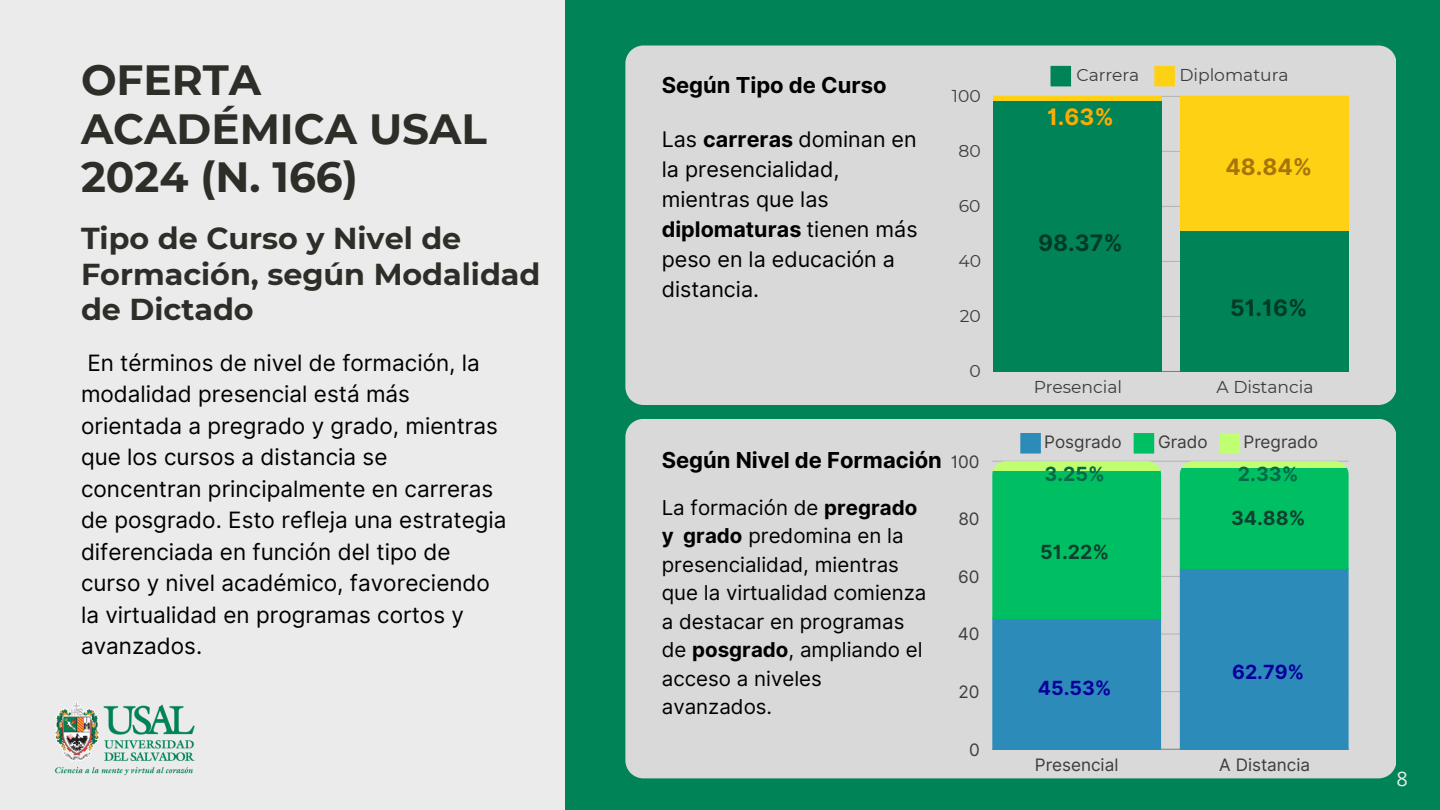
<style>
.page{position:relative;width:1440px;height:810px;background:#008457}
.page>*{position:absolute;margin:0;border:0;box-sizing:border-box;transform-origin:0 0}
.t1{font:700 42.2px/48.8px "Montserrat";color:#2e2e29}
.t2{font:700 30.2px/35.2px "Montserrat";color:#2e2e29}
.t3{font:700 22.7px "Inter";color:#013a26}
.t4{font:700 22.7px "Inter";color:#a77409}
.t5{font:700 22.7px "Inter";color:#ffac00}
.t6{font:22.5px/31.5px "Inter";color:#000}
.t7{font:700 22px "Inter";color:#000}
.t8{font:21.5px/30px "Inter";color:#000}
.t9{font:20.5px/28.5px "Inter";color:#000}
.t10{font:20px "Open Sans";color:#ebebeb}
.t11{font:700 19.5px "Inter";color:#0d402e}
.t12{font:700 19.5px "Inter";color:#08009b}
.t13{font:700 19.5px "Inter";color:#006b46}
.t14{font:17.1px "Inter";color:#3c3c3c}
.t15{font:17.1px "Montserrat";color:#3c3c3c}
.s1{font-weight:700}
</style>
<div class="page">
<div style="left:0;top:0;width:565px;height:810px;background:#ebebeb"></div>
<div style="left:625px;top:46px;width:771px;height:359px;background:#d9d9d9"></div>
<div style="left:625px;top:419px;width:771px;height:359px;background:#d9d9d9"></div>
<svg style="left:1051px;top:66px;width:20px;height:20px"></svg>
<svg style="left:1154px;top:66px;width:21px;height:20px"></svg>
<hr style="left:994px;top:371px;width:355px;height:1px;background:#008457">
<hr style="left:994px;top:316px;width:355px;height:1px;background:#b4b4b4">
<hr style="left:994px;top:261px;width:355px;height:1px;background:#b5b5b5">
<hr style="left:994px;top:206px;width:355px;height:1px;background:#b5b5b5">
<hr style="left:994px;top:151px;width:355px;height:1px;background:#b7b7b7">
<hr style="left:994px;top:96px;width:355px;height:1px;background:#b7b7b7">
<div style="left:994px;top:101px;width:168px;height:270px;background:#008457"></div>
<div style="left:994px;top:96px;width:168px;height:5px;background:#ffd114"></div>
<div style="left:1181px;top:231px;width:168px;height:140px;background:#008457"></div>
<div style="left:1181px;top:96px;width:168px;height:135px;background:#ffd114"></div>
<svg style="left:1020px;top:433px;width:21px;height:21px"></svg>
<svg style="left:1134px;top:433px;width:20px;height:21px"></svg>
<svg style="left:1219px;top:433px;width:21px;height:21px"></svg>
<hr style="left:992px;top:749px;width:357px;height:1px;background:#2d8bba">
<hr style="left:992px;top:691px;width:357px;height:1px;background:#b6b6b6">
<hr style="left:992px;top:634px;width:357px;height:1px;background:#3c3c3c;opacity:.25">
<hr style="left:992px;top:576px;width:357px;height:1px;background:#3c3c3c;opacity:.25">
<hr style="left:992px;top:519px;width:357px;height:1px;background:#3c3c3c;opacity:.25">
<hr style="left:992px;top:461px;width:357px;height:1px;background:#bdbdbd">
<svg style="left:992px;top:461px;width:169px;height:288px;background:#1ba98b"></svg>
<svg style="left:1180px;top:461px;width:169px;height:288px;background:#21a09a"></svg>
<img style="left:54px;top:702px;width:141px;height:74px">
<h1 class="t1" style="left:81px;top:55px;width:407px">OFERTA<br>ACADÉMICA USAL<br>2024 (N. 166)</h1>
<h2 class="t2" style="left:81px;top:221px;width:461px">Tipo de Curso y Nivel de<br>Formación, según Modalidad de Dictado</h2>
<h3 class="t6" style="left:81px;top:347px;width:427px">En términos de nivel de formación, la modalidad presencial está más orientada a pregrado y grado, mientras que los cursos a distancia se concentran principalmente en carreras de posgrado. Esto refleja una estrategia diferenciada en función del tipo de curso y nivel académico, favoreciendo la virtualidad en programas cortos y avanzados.</h3>
<h5 class="t7" style="left:662px;top:72px;width:226px">Según Tipo de Curso</h5>
<h5 class="t8" style="left:662px;top:124px;width:257px">Las <span class="s1">carreras</span> dominan en la presencialidad, mientras que las <span class="s1">diplomaturas</span> tienen más peso en la educación a distancia.</h5>
<p class="t15" style="left:952px;top:86px;width:30px">100</p>
<p class="t15" style="left:959px;top:141px;width:24px">80</p>
<p class="t15" style="left:959px;top:196px;width:23px">60</p>
<p class="t15" style="left:958px;top:251px;width:24px">40</p>
<p class="t15" style="left:960px;top:306px;width:23px">20</p>
<p class="t15" style="left:970px;top:361px;width:13px">0</p>
<h5 class="t7" style="left:662px;top:447px;width:282px">Según Nivel de Formación</h5>
<h5 class="t9" style="left:662px;top:493px;width:266px">La formación de <span class="s1">pregrado y grado</span> predomina en la presencialidad, mientras que la virtualidad comienza a destacar en programas de <span class="s1">posgrado</span>, ampliando el acceso a niveles avanzados.</h5>
<p class="t14" style="left:951px;top:451px;width:30px">100</p>
<p class="t14" style="left:958px;top:509px;width:23px">80</p>
<p class="t14" style="left:958px;top:566px;width:23px">60</p>
<p class="t14" style="left:958px;top:624px;width:23px">40</p>
<p class="t14" style="left:958px;top:681px;width:23px">20</p>
<p class="t14" style="left:969px;top:739px;width:12px">0</p>
<p class="t15" style="left:1077px;top:64px;width:64px">Carrera</p>
<p class="t15" style="left:1179px;top:64px;width:111px">Diplomatura</p>
<h4 class="t5" style="left:1047px;top:103px;width:68px">1.63%</h4>
<p class="t3" style="left:1038px;top:230px;width:86px">98.37%</p>
<p class="t4" style="left:1225px;top:153px;width:88px">48.84%</p>
<h3 class="t3" style="left:1230px;top:295px;width:79px">51.16%</h3>
<p class="t15" style="left:1034px;top:376px;width:90px">Presencial</p>
<p class="t15" style="left:1217px;top:376px;width:98px">A Distancia</p>
<p class="t14" style="left:1044px;top:431px;width:79px">Posgrado</p>
<p class="t14" style="left:1158px;top:431px;width:51px">Grado</p>
<p class="t14" style="left:1243px;top:431px;width:76px">Pregrado</p>
<h3 class="t13" style="left:1045px;top:463px;width:62px">3.25%</h3>
<h3 class="t11" style="left:1040px;top:540px;width:70px">51.22%</h3>
<p class="t12" style="left:1038px;top:676px;width:75px">45.53%</p>
<p class="t13" style="left:1238px;top:463px;width:62px">2.33%</p>
<h3 class="t11" style="left:1231px;top:507px;width:76px">34.88%</h3>
<h4 class="t12" style="left:1232px;top:661px;width:74px">62.79%</h4>
<p class="t14" style="left:1035px;top:755px;width:85px">Presencial</p>
<p class="t14" style="left:1219px;top:755px;width:92px">A Distancia</p>
<p class="t10" style="left:1397px;top:764px;width:13px">8</p>
</div>
